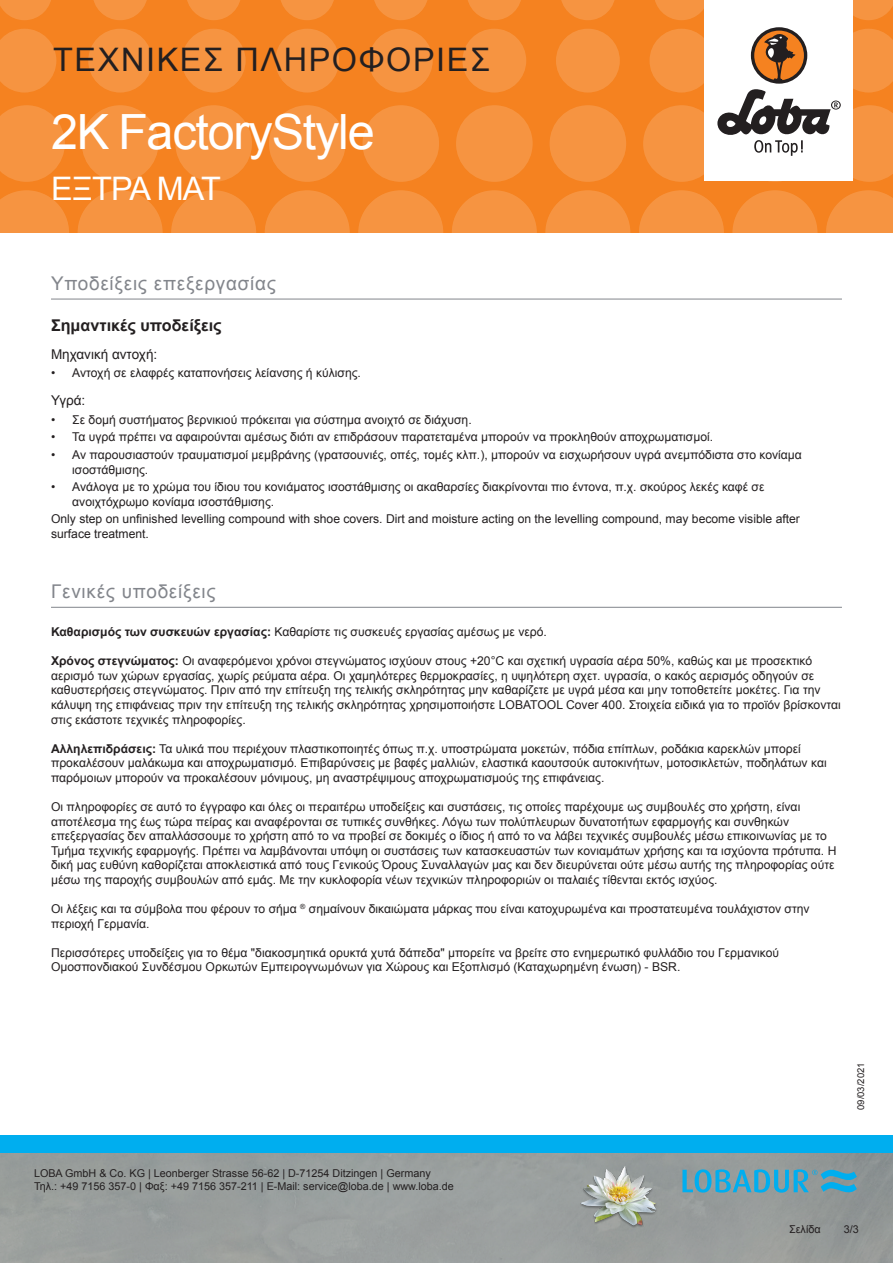
<style>
.page{position:relative;width:893px;height:1263px;background:#fff}
.page>*{position:absolute;margin:0;border:0;box-sizing:border-box;transform-origin:0 0}
.Produktname_Arial{font:48.6px "Arial";letter-spacing:-.025em;color:#fff}
.t1{font:32.4px "Arial";letter-spacing:.05em;color:#231f20}
.t2{font:32.4px "Arial";letter-spacing:-.025em;color:#fff}
.Titel_grau_Arial{font:18.9px "Arial";letter-spacing:.04em;color:#82858b}
.h1_Arial{font:700 16.2px "Arial";color:#231f20}
.h2_Arial{font:13.5px "Arial";color:#231f20}
.Text_Arial{font:12.15px/14.5px "Arial";color:#231f20}
.t3{font:10.8px/12.9px "Arial";color:#231f20}
.t4{font:9.45px "Arial";color:#231f20}
.s1{font-weight:700}
</style>
<div class="page">
<div style="left:0;top:0;width:893px;height:233px;background:#f58220"></div>
<svg style="left:0;top:190px;width:69px;height:43px"></svg>
<svg style="left:78px;top:190px;width:85px;height:85px;fill:#f69441"></svg>
<svg style="left:171px;top:190px;width:85px;height:85px;fill:#f69441"></svg>
<svg style="left:265px;top:190px;width:85px;height:85px;fill:#f69441"></svg>
<svg style="left:358px;top:190px;width:85px;height:85px;fill:#f69441"></svg>
<svg style="left:545px;top:190px;width:85px;height:85px;fill:#f69441"></svg>
<svg style="left:452px;top:190px;width:85px;height:85px;fill:#f69441"></svg>
<svg style="left:732px;top:190px;width:85px;height:85px;fill:#f69441"></svg>
<svg style="left:639px;top:190px;width:85px;height:85px;fill:#f69441"></svg>
<svg style="left:826px;top:190px;width:67px;height:43px"></svg>
<svg style="left:0;top:105px;width:65px;height:77px"></svg>
<svg style="left:82px;top:105px;width:76px;height:77px"></svg>
<svg style="left:175px;top:105px;width:77px;height:77px"></svg>
<svg style="left:269px;top:105px;width:76px;height:77px"></svg>
<svg style="left:456px;top:105px;width:77px;height:77px"></svg>
<svg style="left:362px;top:105px;width:77px;height:77px"></svg>
<svg style="left:550px;top:105px;width:76px;height:77px"></svg>
<svg style="left:0;top:29px;width:56px;height:63px"></svg>
<svg style="left:182px;top:29px;width:64px;height:63px"></svg>
<svg style="left:88px;top:29px;width:64px;height:63px"></svg>
<svg style="left:275px;top:29px;width:64px;height:63px"></svg>
<svg style="left:462px;top:29px;width:64px;height:63px"></svg>
<svg style="left:369px;top:29px;width:64px;height:63px"></svg>
<svg style="left:556px;top:29px;width:64px;height:63px"></svg>
<svg style="left:0;top:0;width:51px;height:20px"></svg>
<svg style="left:187px;top:0;width:53px;height:20px"></svg>
<svg style="left:468px;top:0;width:53px;height:20px"></svg>
<svg style="left:655px;top:0;width:49px;height:20px"></svg>
<svg style="left:93px;top:0;width:54px;height:20px"></svg>
<svg style="left:374px;top:0;width:54px;height:20px"></svg>
<svg style="left:281px;top:0;width:53px;height:20px"></svg>
<svg style="left:561px;top:0;width:54px;height:20px"></svg>
<svg style="left:853px;top:0;width:40px;height:20px"></svg>
<img style="left:0;top:1152px;width:893px;height:111px">
<div style="left:0;top:1135px;width:893px;height:17px;background:#00aeef"></div>
<div style="left:704px;top:0;width:149px;height:181px;background:#fff"></div>
<svg style="left:643px;top:29px;width:250px;height:153px"></svg>
<img style="left:578px;top:1161px;width:82px;height:81px">
<svg style="left:682px;top:1169px;width:175px;height:24px;background:#56a2bc"></svg>
<hr style="left:51px;top:607px;width:791px;height:1px;background:#82858b">
<hr style="left:51px;top:299px;width:791px;height:1px;background:#82858b">
<h2 class="t1" style="left:53px;top:38px;width:439px">ΤΕΧΝΙΚΈΣ ΠΛΗΡΟΦΟΡΊ ΕΣ</h2>
<p class="Produktname_Arial" style="left:51px;top:100px;width:325px">2K FactoryStyle</p>
<h2 class="t2" style="left:51px;top:167px;width:172px">ΈΞΤΡΑ ΜΑΤ</h2>
<p class="Titel_grau_Arial" style="left:51px;top:271px;width:226px">Υποδείξεις επεξεργασίας</p>
<p class="h1_Arial" style="left:51px;top:314px;width:172px">Σημαντικές υποδείξεις</p>
<p class="h2_Arial" style="left:51px;top:345px;width:108px">Μηχανική αντοχή:</p>
<p class="Text_Arial" style="left:51px;top:366px;width:311px">• Αντοχή σε ελαφρές καταπονήσεις λείανσης ή κύλισης.</p>
<p class="h2_Arial" style="left:51px;top:391px;width:36px">Υγρά:</p>
<p class="Text_Arial" style="left:51px;top:412px;width:422px">• Σε δομή συστήματος βερνικιού πρόκειται για σύστημα ανοιχτό σε διάχυση.</p>
<p class="Text_Arial" style="left:51px;top:430px;width:664px">• Τα υγρά πρέπει να αφαιρούνται αμέσως διότι αν επιδράσουν παρατεταμένα μπορούν να προκληθούν αποχρωματισμοί.</p>
<p class="Text_Arial" style="left:72px;top:448px;width:731px;text-indent:-21px">• Αν παρουσιαστούν τραυματισμοί μεμβράνης (γρατσουνιές, οπές, τομές κλπ.), μπορούν να εισχωρήσουν υγρά ανεμπόδιστα στο κονίαμα ισοστάθμισης.</p>
<p class="Text_Arial" style="left:72px;top:480px;width:694px;text-indent:-21px">• Ανάλογα με το χρώμα του ίδιου του κονιάματος ισοστάθμισης οι ακαθαρσίες διακρίνονται πιο έντονα, π.χ. σκούρος λεκές καφέ σε ανοιχτόχρωμο κονίαμα ισοστάθμισης.</p>
<p class="Text_Arial" style="left:51px;top:512px;width:750px">Only step on unfinished levelling compound with shoe covers. Dirt and moisture acting on the levelling compound, may become visible after surface treatment.</p>
<p class="Titel_grau_Arial" style="left:51px;top:579px;width:166px">Γενικές υποδείξεις</p>
<p class="Text_Arial" style="left:51px;top:625px;width:497px"><span class="s1">Καθαρισμός των συσκευών εργασίας:</span> Καθαρίστε τις συσκευές εργασίας αμέσως με νερό.</p>
<p class="Text_Arial" style="left:51px;top:654px;width:791px"><span class="s1">Χρόνος στεγνώματος:</span> Οι αναφερόμενοι χρόνοι στεγνώματος ισχύουν στους +20°C και σχετική υγρασία αέρα 50%, καθώς και με προσεκτικό αερισμό των χώρων εργασίας, χωρίς ρεύματα αέρα. Οι χαμηλότερες θερμοκρασίες, η υψηλότερη σχετ. υγρασία, ο κακός αερισμός οδηγούν σε καθυστερήσεις στεγνώματος. Πριν από την επίτευξη της τελικής σκληρότητας μην καθαρίζετε με υγρά μέσα και μην τοποθετείτε μοκέτες. Για την κάλυψη της επιφάνειας πριν την επίτευξη της τελικής σκληρότητας χρησιμοποιήστε LOBATOOL Cover 400. Στοιχεία ειδικά για το προϊόν βρίσκονται στις εκάστοτε τεχνικές πληροφορίες.</p>
<p class="Text_Arial" style="left:51px;top:741px;width:777px"><span class="s1">Αλληλεπιδράσεις:</span> Τα υλικά που περιέχουν πλαστικοποιητές όπως π.χ. υποστρώματα μοκετών, πόδια επίπλων, ροδάκια καρεκλών μπορεί προκαλέσουν μαλάκωμα και αποχρωματισμό. Επιβαρύνσεις με βαφές μαλλιών, ελαστικά καουτσούκ αυτοκινήτων, μοτοσικλετών, ποδηλάτων και παρόμοιων μπορούν να προκαλέσουν μόνιμους, μη αναστρέψιμους αποχρωματισμούς της επιφάνειας.</p>
<p class="Text_Arial" style="left:51px;top:799px;width:787px">Οι πληροφορίες σε αυτό το έγγραφο και όλες οι περαιτέρω υποδείξεις και συστάσεις, τις οποίες παρέχουμε ως συμβουλές στο χρήστη, είναι αποτέλεσμα της έως τώρα πείρας και αναφέρονται σε τυπικές συνθήκες. Λόγω των πολύπλευρων δυνατοτήτων εφαρμογής και συνθηκών επεξεργασίας δεν απαλλάσσουμε το χρήστη από το να προβεί σε δοκιμές ο ίδιος ή από το να λάβει τεχνικές συμβουλές μέσω επικοινωνίας με το Τμήμα τεχνικής εφαρμογής. Πρέπει να λαμβάνονται υπόψη οι συστάσεις των κατασκευαστών των κονιαμάτων χρήσης και τα ισχύοντα πρότυπα. Η δική μας ευθύνη καθορίζεται αποκλειστικά από τους Γενικούς Όρους Συναλλαγών μας και δεν διευρύνεται ούτε μέσω αυτής της πληροφορίας ούτε μέσω της παροχής συμβουλών από εμάς. Με την κυκλοφορία νέων τεχνικών πληροφοριών οι παλαιές τίθενται εκτός ισχύος.</p>
<p class="Text_Arial" style="left:51px;top:902px;width:760px">Οι λέξεις και τα σύμβολα που φέρουν το σήμα <sup>®</sup> σημαίνουν δικαιώματα μάρκας που είναι κατοχυρωμένα και προστατευμένα τουλάχιστον στην περιοχή Γερμανία.</p>
<p class="Text_Arial" style="left:51px;top:945px;width:730px">Περισσότερες υποδείξεις για το θέμα "διακοσμητικά ορυκτά χυτά δάπεδα" μπορείτε να βρείτε στο ενημερωτικό φυλλάδιο του Γερμανικού<br>Ομοσπονδιακού Συνδέσμου Ορκωτών Εμπειρογνωμόνων για Χώρους και Εξοπλισμό (Καταχωρημένη ένωση) - BSR.</p>
<p class="t3" style="left:34px;top:1167px;width:421px">LOBA GmbH &amp; Co. KG | Leonberger Strasse 56-62 | D-71254 Ditzingen | Germany<br>Τηλ.: +49 7156 357-0 | Φαξ: +49 7156 357-211 | E-Mail: service@loba.de | www.loba.de</p>
<p class="t4" style="left:855px;top:1110px;width:49px;rotate:-90deg">09/03/2021</p>
<p class="t3" style="left:789px;top:1222px;width:33px">Σελίδα</p>
<p class="t3" style="left:844px;top:1222px;width:17px">3/3</p>
</div>
